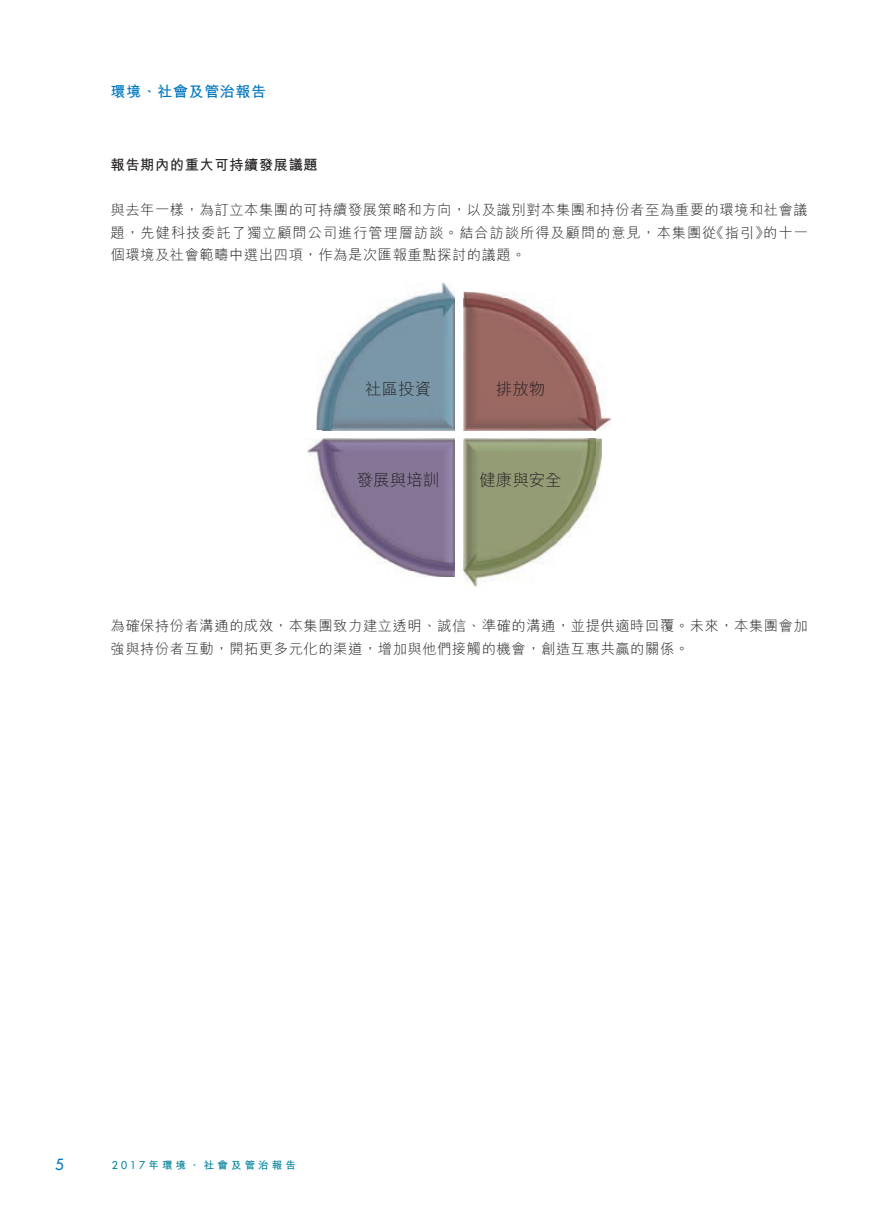
<style>
.page{position:relative;width:893px;height:1212px;background:#fff}
.page>*{position:absolute;margin:0;border:0;box-sizing:border-box;transform-origin:0 0}
.t1{font:16.5px "M Hei HK Light E Ten B5 H";color:#231f20}
.t2{font:700 15px "M Hei HK";letter-spacing:.04em;color:#0077c0}
.t3{font:500 15px "Futura Std";color:#0077c0}
._1__內文{font:300 14.25px/22.5px "M Hei HK";letter-spacing:.04em;color:#231f20;text-align:right}
._1__內文-2{font:300 14.25px/22.5px "M Hei HK";letter-spacing:.065em;color:#231f20}
._4__副標題{font:700 14.25px "M Hei HK";letter-spacing:.04em;color:#231f20}
.t4{font:700 10.5px "M Hei HK";letter-spacing:.295em;color:#00829b}
.s1{font-family:"Futura Std";font-weight:500}
</style>
<div class="page">
<img style="left:464px;top:292px;width:147px;height:138px">
<img style="left:464px;top:298px;width:132px;height:132px">
<img style="left:464px;top:439px;width:138px;height:147px">
<img style="left:464px;top:439px;width:132px;height:132px">
<img style="left:307px;top:439px;width:148px;height:138px">
<img style="left:323px;top:439px;width:132px;height:132px">
<img style="left:317px;top:282px;width:138px;height:148px">
<img style="left:323px;top:298px;width:132px;height:132px">
<p class="t2" style="left:111px;top:81px;width:157px">環境、社會及管治報告</p>
<p class="_4__副標題" style="left:111px;top:154px;width:209px">報告期內的重大可持續發展議題</p>
<p class="_1__內文" style="left:111px;top:198px;width:699px">與去年一樣，為訂立本集團的可持續發展策略和方向，以及識別對本集團和持份者至為重要的環境和社會議的十一</p>
<p class="_1__內文-2" style="left:111px;top:221px;width:607px">題，先健科技委託了獨立顧問公司進行管理層訪談。結合訪談所得及顧問的意見，本集團從個環境及社會範疇中選出四項，作為是次匯報重點探討的議題。</p>
<p class="_1__內文" style="left:710px;top:221px;width:61px">《指引》</p>
<p class="t1" style="left:365px;top:381px;width:67px">社區投資</p>
<p class="t1" style="left:357px;top:472px;width:84px">發展與培訓</p>
<p class="t1" style="left:496px;top:381px;width:51px">排放物</p>
<p class="t1" style="left:479px;top:472px;width:84px">健康與安全</p>
<p class="_1__內文" style="left:111px;top:615px;width:699px;text-align:left">為確保持份者溝通的成效，本集團致力建立透明、誠信、準確的溝通，並提供適時回覆。未來，本集團會加強與持份者互動，開拓更多元化的渠道，增加與他們接觸的機會，創造互惠共贏的關係。</p>
<p class="t3" style="left:55px;top:1155px;width:10px">5</p>
<p class="t4" style="left:112px;top:1158px;width:186px"><span class="s1">2017</span>年環境、社會及管治報告</p>
</div>
